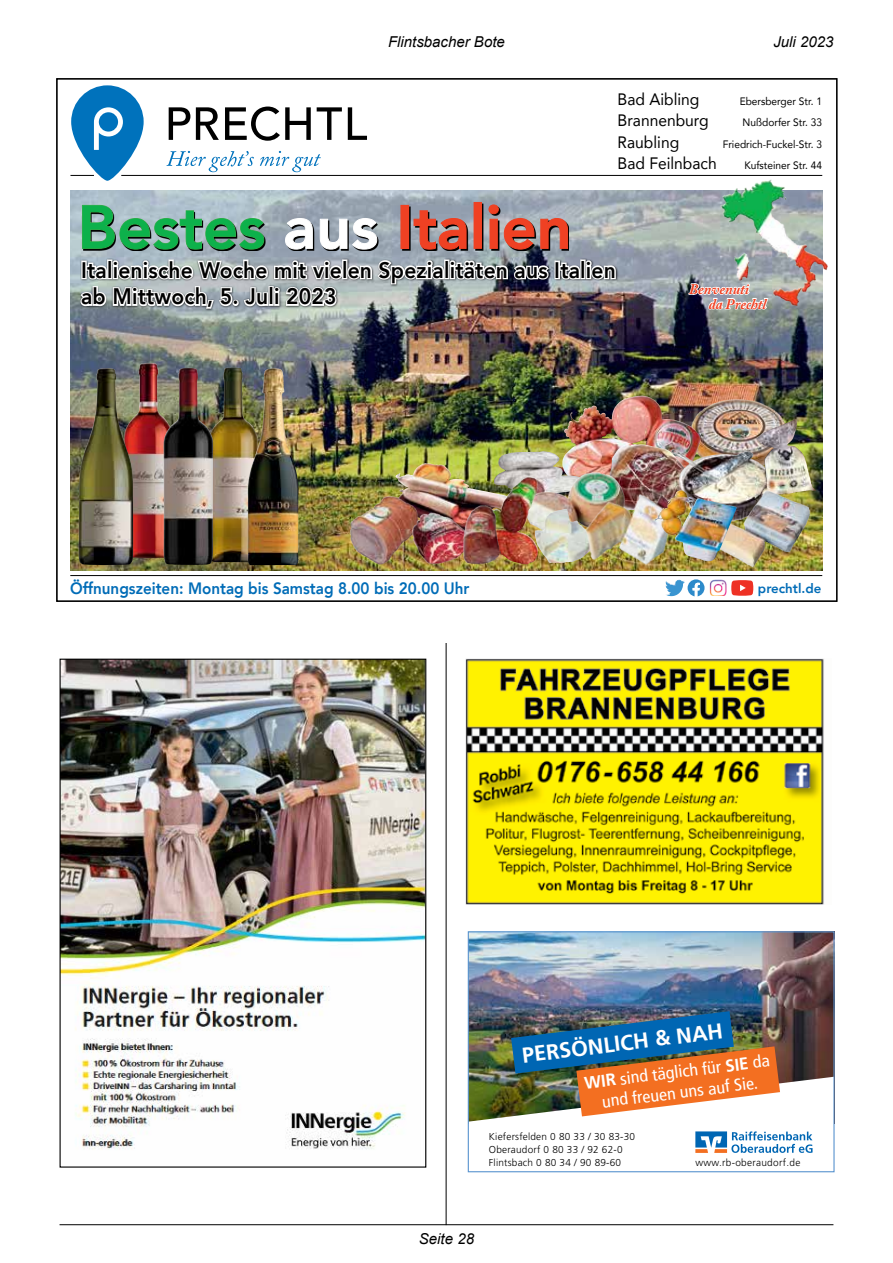
<style>
.page{position:relative;width:893px;height:1263px;background:#fff}
.page>*{position:absolute;margin:0;border:0;box-sizing:border-box;transform-origin:0 0}
.t1{font:800 60.75px "Avenir";color:#ef4123}
.t2{font:800 22.5px/26.7px "Avenir";letter-spacing:.01em;color:#000;scale:.94 1}
.t3{font:700 21.6px "Frutiger LT Std";color:#fff}
.t4{font:condensed 17.1px/20.5px "Frutiger LT Std";color:#fff;text-align:center;scale:1.05 1}
.t5{font:800 16.5px "Avenir";color:#006cb7;scale:.93 1}
.t6{font:16.5px "Avenir";color:#000;scale:.95 1}
.t7{font:italic 15px "Arial";color:#000}
.t8{font:italic 700 14.7px/14.7px "Adobe Caslon Pro";color:#ef4123}
.t9{font:800 13.35px "Avenir";color:#006cb7}
.t10{font:10.8px "Avenir";color:#000;scale:.95 1}
.t11{font:300 10.05px/12.9px "Frutiger LT Std";letter-spacing:.02em;color:#000}
.s1{color:#0db14b}
.s2{color:#fff}
.s3{font-weight:700;font-stretch:normal}
</style>
<div class="page">
<hr style="left:60px;top:1224px;width:773px;height:1px;background:#000">
<hr style="left:446px;top:60px;width:1px;height:1165px;background:#000">
<div style="left:434px;top:53px;width:24px;height:589px;background:#fff"></div>
<img style="left:470px;top:933px;width:363px;height:78px">
<img style="left:470px;top:1011px;width:363px;height:142px">
<div style="left:468px;top:931px;width:367px;height:241px;border:1px solid #5a94cf"></div>
<img style="left:70px;top:190px;width:752px;height:381px">
<hr style="left:70px;top:575px;width:752px;height:1px;background:#000">
<div style="left:474px;top:202px;width:8px;height:47px;border:1px solid #ef4123"></div>
<img style="left:78px;top:204px;width:539px;height:118px">
<img style="left:124px;top:363px;width:50px;height:195px">
<img style="left:79px;top:368px;width:54px;height:197px">
<img style="left:208px;top:367px;width:50px;height:196px">
<img style="left:163px;top:368px;width:50px;height:197px">
<img style="left:247px;top:368px;width:52px;height:197px">
<img style="left:711px;top:179px;width:117px;height:131px">
<svg style="left:687px;top:273px;width:82px;height:46px"></svg>
<img style="left:689px;top:399px;width:99px;height:43px">
<img style="left:571px;top:396px;width:66px;height:25px">
<img style="left:610px;top:444px;width:58px;height:39px">
<img style="left:491px;top:451px;width:94px;height:26px">
<img style="left:396px;top:463px;width:119px;height:49px">
<img style="left:341px;top:495px;width:83px;height:69px">
<img style="left:411px;top:512px;width:57px;height:54px">
<img style="left:668px;top:442px;width:88px;height:49px">
<img style="left:520px;top:471px;width:111px;height:29px">
<img style="left:482px;top:477px;width:57px;height:87px">
<img style="left:463px;top:504px;width:37px;height:60px">
<img style="left:534px;top:500px;width:44px;height:63px">
<img style="left:578px;top:483px;width:111px;height:94px">
<img style="left:756px;top:419px;width:60px;height:78px">
<img style="left:709px;top:489px;width:103px;height:78px">
<img style="left:655px;top:491px;width:82px;height:70px">
<svg style="left:71px;top:85px;width:73px;height:96px;fill:#0072bc"></svg>
<svg style="left:94px;top:107px;width:29px;height:43px"></svg>
<svg style="left:169px;top:107px;width:21px;height:33px"></svg>
<svg style="left:196px;top:107px;width:23px;height:33px"></svg>
<svg style="left:225px;top:107px;width:86px;height:34px"></svg>
<svg style="left:317px;top:107px;width:25px;height:33px"></svg>
<svg style="left:348px;top:107px;width:19px;height:33px"></svg>
<svg style="left:167px;top:151px;width:87px;height:21px"></svg>
<svg style="left:260px;top:151px;width:61px;height:21px"></svg>
<svg style="left:70px;top:175px;width:24px;height:1px"></svg>
<hr style="left:121px;top:175px;width:701px;height:1px;background:#000">
<svg style="left:688px;top:579px;width:16px;height:17px"></svg>
<svg style="left:670px;top:580px;width:9px;height:5px"></svg>
<img style="left:709px;top:580px;width:18px;height:16px">
<svg style="left:731px;top:580px;width:22px;height:16px"></svg>
<img style="left:62px;top:661px;width:362px;height:489px">
<img style="left:466px;top:659px;width:358px;height:246px">
<h3 class="t7" style="left:388px;top:32px;width:118px">Flintsbacher Bote</h3>
<h3 class="t7" style="left:773px;top:32px;width:62px">Juli 2023</h3>
<h1 class="t1" style="left:78px;top:180px;width:495px"><span class="s1">Bestes</span> <span class="s2">aus</span> Italien</h1>
<h3 class="t6" style="left:618px;top:86px;width:88px">Bad Aibling</h3>
<p class="t10" style="left:740px;top:93px;width:88px">Ebersberger Str. 1</p>
<h3 class="t6" style="left:618px;top:107px;width:97px">Brannenburg</h3>
<p class="t10" style="left:743px;top:114px;width:85px">Nußdorfer Str. 33</p>
<h3 class="t6" style="left:618px;top:129px;width:66px">Raubling</h3>
<p class="t10" style="left:723px;top:135px;width:106px">Friedrich-Fuckel-Str. 3</p>
<h3 class="t6" style="left:618px;top:150px;width:106px">Bad Feilnbach</h3>
<p class="t10" style="left:744px;top:156px;width:83px">Kufsteiner Str. 44</p>
<h2 class="t2" style="left:81px;top:257px;width:570px">Italienische Woche mit vielen Spezialitäten aus Italien ab Mittwoch, 5. Juli 2023</h2>
<h3 class="t8" style="left:709px;top:281px;width:59px;text-indent:-20px">Benvenuti da Prechtl</h3>
<h3 class="t5" style="left:70px;top:575px;width:431px">Öffnungszeiten: Montag bis Samstag 8.00 bis 20.00 Uhr</h3>
<h3 class="t9" style="left:758px;top:578px;width:65px">prechtl.de</h3>
<h3 class="t3" style="left:521px;top:1043px;width:204px;rotate:-7deg">PERSÖNLICH &amp; NAH</h3>
<h3 class="t4" style="left:583px;top:1073px;width:179px;rotate:-7deg"><span class="s3">WIR</span> sind täglich für <span class="s3">SIE</span> da und freuen uns auf Sie.</h3>
<p class="t11" style="left:489px;top:1130px;width:148px">Kiefersfelden 0 80 33 / 30 83-30<br>Oberaudorf 0 80 33 / 92 62-0<br>Flintsbach 0 80 34 / 90 89-60</p>
<p class="t11" style="left:695px;top:1156px;width:106px">www.rb-oberaudorf.de</p>
<h3 class="t7" style="left:419px;top:1229px;width:57px">Seite 28</h3>
</div>
